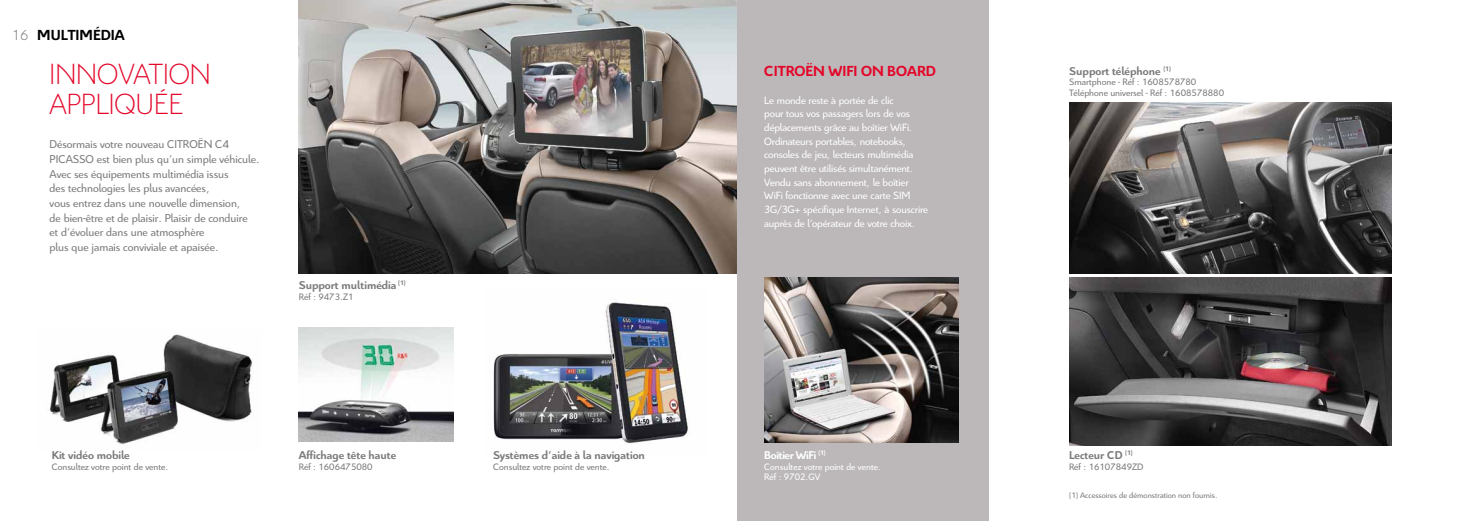
<style>
.page{position:relative;width:1474px;height:521px;background:#fff}
.page>*{position:absolute;margin:0;border:0;box-sizing:border-box;transform-origin:0 0}
.t1{font:300 31.5px/29.8px "Citroen";color:#e40428}
.t2{font:700 15.75px "Citroen";color:#e40428}
.t3{font:700 15.75px "Citroen";color:#000}
.t4{font:12.25px/14.7px "Citroen";color:#7c7b7b}
.t5{font:700 12.25px "Citroen";color:#7c7b7b}
.t6{font:700 12.25px "Citroen";letter-spacing:-.03em;color:#fff}
.t7{font:11.38px/13.7px "Citroen";letter-spacing:-.01em;color:#fff}
.t8{font:10.06px/10.5px "Citroen";color:#7c7b7b}
.t9{font:10.06px/10.5px "Citroen";color:#fff}
.t10{font:8.75px "Citroen";color:#7c7b7b}
.s1{font-weight:300;color:#6f6a6c}
</style>
<div class="page">
<div style="left:737px;top:0;width:251px;height:521px;background:#bcb8ba"></div>
<img style="left:1069px;top:102px;width:322px;height:171px">
<img style="left:1069px;top:277px;width:322px;height:169px">
<img style="left:49px;top:334px;width:203px;height:110px">
<img style="left:299px;top:0;width:438px;height:273px">
<img style="left:764px;top:277px;width:194px;height:165px">
<img style="left:299px;top:328px;width:154px;height:113px">
<img style="left:493px;top:302px;width:195px;height:142px">
<h2 class="t3" style="left:12px;top:24px;width:114px"><span class="s1">16</span> MULTIMÉDIA</h2>
<h1 class="t1" style="left:50px;top:59px;width:163px">INNOVATION<br>APPLIQUÉE</h1>
<p class="t4" style="left:50px;top:136px;width:211px">Désormais votre nouveau CITROËN C4<br>Picasso est bien plus qu’un simple véhicule.<br>Avec ses équipements multimédia issus<br>des technologies les plus avancées,<br>vous entrez dans une nouvelle dimension,<br>de bien-être et de plaisir. Plaisir de conduire<br>et d’évoluer dans une atmosphère<br>plus que jamais conviviale et apaisée.</p>
<p class="t5" style="left:299px;top:277px;width:108px">Support multimédia <sup>(1)</sup></p>
<p class="t8" style="left:299px;top:291px;width:56px">Réf : 9473.Z1</p>
<p class="t5" style="left:52px;top:447px;width:79px">Kit vidéo mobile</p>
<p class="t8" style="left:52px;top:461px;width:118px">Consultez votre point de vente.</p>
<p class="t5" style="left:299px;top:447px;width:99px">Affichage tête haute</p>
<p class="t8" style="left:299px;top:461px;width:75px">Réf : 1606475080</p>
<p class="t5" style="left:493px;top:447px;width:153px">Systèmes d’aide à la navigation</p>
<p class="t8" style="left:493px;top:461px;width:118px">Consultez votre point de vente.</p>
<h2 class="t2" style="left:764px;top:60px;width:10px">citroën</h2>
<h2 class="t2" style="left:828px;top:60px;width:70px">wifionboard</h2>
<p class="t7" style="left:764px;top:93px;width:165px">Le monde reste à portée de clic<br>pour tous vos passagers lors de vos déplacements grâce au boîtier WiFi.<br>Ordinateurs portables, notebooks, consoles de jeu, lecteurs multimédia peuvent être utilisés simultanément.<br>Vendu sans abonnement, le boîtier WiFi fonctionne avec une carte SIM 3G/3G+ spécifique Internet, à souscrire auprès de l’opérateur de votre choix.</p>
<p class="t6" style="left:764px;top:447px;width:63px">Boîtier WiFi <sup>(1)</sup></p>
<p class="t9" style="left:764px;top:461px;width:118px">Consultez votre point de vente.<br>Réf : 9702.GV</p>
<p class="t5" style="left:1069px;top:62px;width:103px">Support téléphone <sup>(1)</sup></p>
<p class="t8" style="left:1069px;top:76px;width:156px">Smartphone - Réf : 1608578780<br>Téléphone universel - Réf : 1608578880</p>
<p class="t5" style="left:1069px;top:447px;width:65px">Lecteur CD <sup>(1)</sup></p>
<p class="t8" style="left:1069px;top:461px;width:75px">Réf : 16107849ZD</p>
<p class="t10" style="left:1069px;top:489px;width:150px">(1) Accessoires de démonstration non fournis.</p>
</div>
